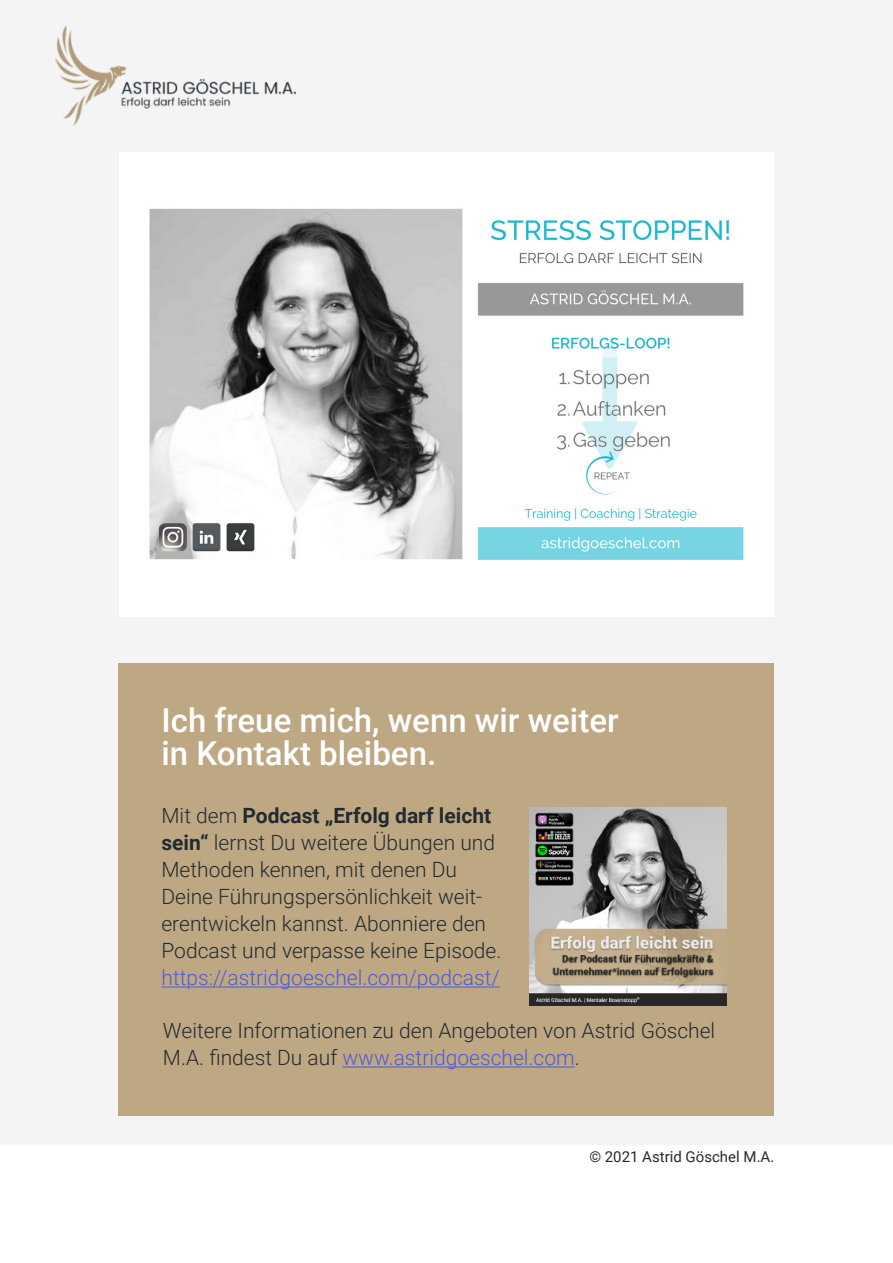
<style>
.page{position:relative;width:893px;height:1263px;background:#fff}
.page>*{position:absolute;margin:0;border:0;box-sizing:border-box;transform-origin:0 0}
.Title_1_-_left{font:500 33px "Roboto";color:#fff}
.Body_text_1_-_left{font:300 21px/27px "Roboto";color:#232a30}
.Body_text_1_-_left-2{font:300 21px "Roboto";color:#4f5cd6}
.Body_text_1_-_left-3{font:15px "Roboto";color:#232a30}
.s1{font-weight:700}
.s2{color:#4f5cd6}
</style>
<div class="page">
<div style="left:0;top:0;width:893px;height:1145px;background:#f4f4f4"></div>
<img style="left:56px;top:26px;width:240px;height:101px">
<img style="left:120px;top:153px;width:653px;height:463px">
<div style="left:118px;top:663px;width:655px;height:453px;background:#bea883"></div>
<img style="left:530px;top:808px;width:197px;height:197px">
<hr style="left:161px;top:986px;width:339px;height:1px;background:#4f5cd6">
<hr style="left:342px;top:1066px;width:233px;height:1px;background:#4f5cd6">
<p class="Title_1_-_left" style="left:161px;top:697px;width:459px">Ich freue mich, wenn wir weiter</p>
<p class="Title_1_-_left" style="left:161px;top:730px;width:276px">in Kontakt bleiben.</p>
<p class="Body_text_1_-_left" style="left:161px;top:802px;width:341px">Mit dem <span class="s1">Podcast „Erfolg darf leicht sein“</span> lernst Du weitere Übungen und Methoden kennen, mit denen Du Deine Führungspersönlichkeit weit&shy;erentwickeln kannst. Abonniere den Podcast und verpasse keine Episode.</p>
<p class="Body_text_1_-_left-2" style="left:161px;top:963px;width:340px">https://astridgoeschel.com/podcast/</p>
<p class="Body_text_1_-_left" style="left:163px;top:1017px;width:554px">Weitere Informationen zu den Angeboten von Astrid Göschel<br>M.A. findest Du auf <span class="s2">www.astridgoeschel.com</span>.</p>
<p class="Body_text_1_-_left-3" style="left:589px;top:1146px;width:186px">© 2021 Astrid Göschel M.A.</p>
</div>
